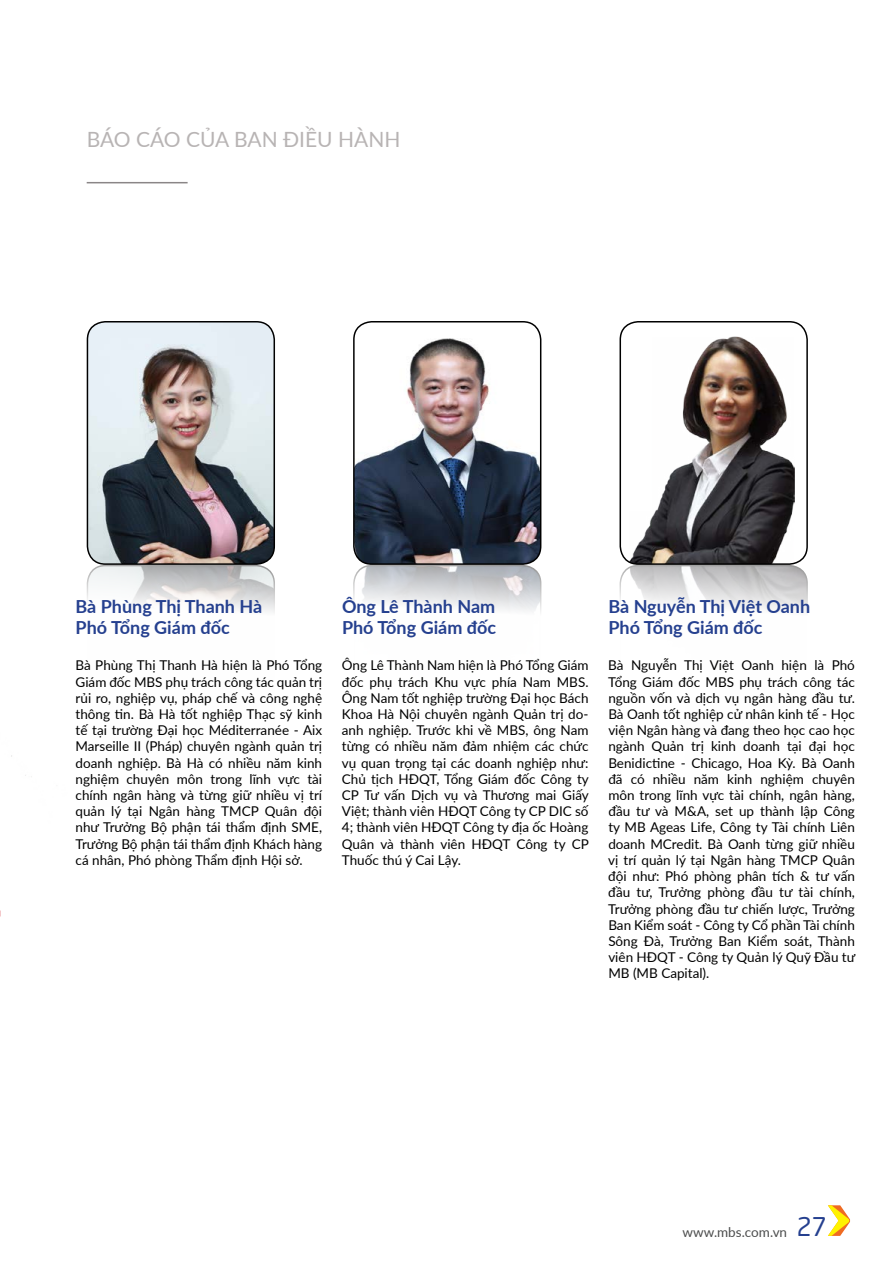
<style>
.page{position:relative;width:893px;height:1263px;background:#fff}
.page>*{position:absolute;margin:0;border:0;box-sizing:border-box;transform-origin:0 0}
.t1{font:21px "Lato";letter-spacing:-.005em;color:#b8b4b4}
.t2{font:700 18px/21.6px "Lato";color:#25408f}
.t3{font:13.5px/16.2px "Lato";color:#000;text-align:justify}
.t4{font:13.5px "Lato";color:#4c4d4d}
.s1{font-family:"UTM Neo Sans Intel";font-size:25.5px;color:#25408f}
</style>
<div class="page">
<svg style="left:828px;top:1205px;width:22px;height:31px"></svg>
<img style="left:622px;top:566px;width:185px;height:45px">
<div style="left:619px;top:565px;width:189px;height:244px;border:2px solid #000;border-radius:18px"></div>
<img style="left:628px;top:337px;width:167px;height:227px">
<div style="left:619px;top:321px;width:189px;height:244px;border:2px solid #000;border-radius:18px"></div>
<img style="left:356px;top:566px;width:185px;height:45px">
<div style="left:353px;top:565px;width:188px;height:244px;border:2px solid #000;border-radius:18px"></div>
<img style="left:354px;top:322px;width:187px;height:242px">
<div style="left:353px;top:321px;width:188px;height:244px;border:2px solid #000;border-radius:18px"></div>
<img style="left:87px;top:566px;width:187px;height:46px">
<div style="left:87px;top:565px;width:188px;height:244px;border:2px solid #000;border-radius:18px"></div>
<img style="left:87px;top:322px;width:187px;height:242px">
<div style="left:87px;top:321px;width:188px;height:244px;border:2px solid #000;border-radius:18px"></div>
<hr style="left:87px;top:182px;width:101px;height:1px;background:#8a8687">
<h1 class="t1" style="left:87px;top:124px;width:297px">BÁO CÁO CỦA BAN ĐIỀU HÀNH</h1>
<h2 class="t2" style="left:76px;top:595px;width:188px">Bà Phùng Thị Thanh Hà<br>Phó Tổng Giám đốc</h2>
<h2 class="t2" style="left:342px;top:595px;width:156px">Ông Lê Thành Nam<br>Phó Tổng Giám đốc</h2>
<h2 class="t2" style="left:608px;top:595px;width:203px">Bà Nguyễn Thị Việt Oanh<br>Phó Tổng Giám đốc</h2>
<p class="t3" style="left:76px;top:657px;width:248px">Bà Phùng Thị Thanh Hà hiện là Phó Tổng Giám đốc MBS phụ trách công tác quản trị rủi ro, nghiệp vụ, pháp chế và công nghệ thông tin. Bà Hà tốt nghiệp Thạc sỹ kinh tế tại trường Đại học Méditerranée - Aix Marseille II (Pháp) chuyên ngành quản trị doanh nghiệp. Bà Hà có nhiều năm kinh nghiệm chuyên môn trong lĩnh vực tài chính ngân hàng và từng giữ nhiều vị trí quản lý tại Ngân hàng TMCP Quân đội như Trưởng Bộ phận tái thẩm định SME, Trưởng Bộ phận tái thẩm định Khách hàng cá nhân, Phó phòng Thẩm định Hội sở.</p>
<p class="t3" style="left:342px;top:657px;width:248px">Ông Lê Thành Nam hiện là Phó Tổng Giám đốc phụ trách Khu vực phía Nam MBS.<br>Ông Nam tốt nghiệp trường Đại học Bách Khoa Hà Nội chuyên ngành Quản trị do&shy;anh nghiệp. Trước khi về MBS, ông Nam từng có nhiều năm đảm nhiệm các chức vụ quan trọng tại các doanh nghiệp như:<br>Chủ tịch HĐQT</p>
<p class="t3" style="left:608px;top:657px;width:248px">Bà Nguyễn Thị Việt Oanh hiện là Phó Tổng Giám đốc MBS phụ trách công tác nguồn vốn và dịch vụ ngân hàng đầu tư.<br>Bà Oanh tốt nghiệp cử nhân kinh tế - Học viện Ngân hàng và đang theo học cao học ngành Quản trị kinh doanh tại đại học Benidictine - Chicago, Hoa Kỳ. Bà Oanh đã có nhiều năm kinh nghiệm chuyên môn trong lĩnh vực tài chính, ngân hàng, đầu tư và M&amp;A, set up thành lập Công ty MB Ageas Life, Công ty Tài chính Liên doanh MCredit. Bà Oanh từng giữ nhiều vị trí quản lý tại Ngân hàng TMCP Quân đội như: Phó phòng phân tích &amp; tư vấn đầu tư, Trưởng phòng đầu tư tài chính, Trưởng phòng đầu tư chiến lược, Trưởng Ban Kiểm soát - Công ty Cổ phần Tài chính Sông Đà, Trưởng Ban Kiểm soát, Thành viên HĐQT</p>
<p class="t3" style="left:342px;top:770px;width:248px;text-indent:95px">, Tổng Giám đốc Công ty CP Tư vấn Dịch vụ và Thương mai Giấy Việt; thành viên HĐQT</p>
<p class="t3" style="left:480px;top:803px;width:110px">Công ty CP DI C số</p>
<p class="t3" style="left:342px;top:819px;width:248px;text-indent:121px">Công ty địa ốc Hoàng<br>Quân và thành viên HĐQT</p>
<p class="t3" style="left:342px;top:819px;width:90px">4; thành viên HĐQT</p>
<p class="t3" style="left:517px;top:835px;width:72px">Công ty CP</p>
<p class="t3" style="left:342px;top:851px;width:121px">Thuốc thú ý Cai Lậy.</p>
<p class="t3" style="left:608px;top:948px;width:248px;text-indent:70px">- Công ty Quản lý Quỹ Đầu tư<br>MB (MB Capital).</p>
<p class="t4" style="left:682px;top:1222px;width:146px">www.mbs.com.vn <span class="s1">27</span></p>
</div>
